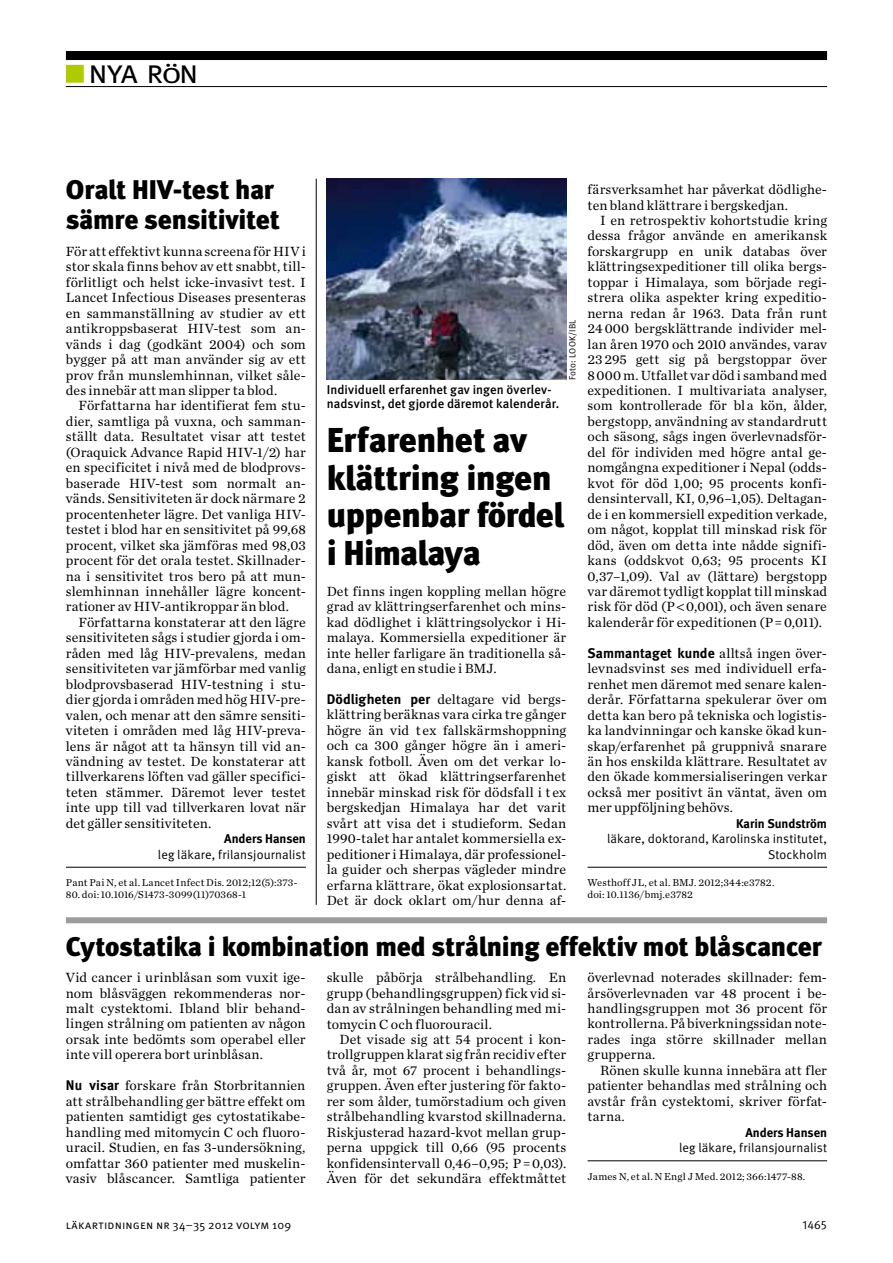
<style>
.page{position:relative;width:893px;height:1263px;background:#fff}
.page>*{position:absolute;margin:0;border:0;box-sizing:border-box;transform-origin:0 0}
.t1{font:34.5px/37.5px "Meta LT Black";letter-spacing:-.015em;color:#000001}
.t2{font:33px "Meta LT Normal Small Caps";color:#000001}
.t3{font:27px/30px "Meta LT Black";letter-spacing:-.01em;color:#000001}
.t4{font:13.95px/15.5px "Chronicle LT Text";letter-spacing:.01em;color:#000001;text-align:justify}
.t5{font:13.95px "Meta LT Bold";letter-spacing:.005em;color:#000001}
.t6{font:12.75px/15.5px "Meta LT Normal";letter-spacing:.01em;color:#000001;text-align:right}
.t7{font:12.75px/14.2px "Meta LT Medium";letter-spacing:.005em;color:#000001}
.t8{font:12.75px "Meta LT Bold";color:#000001}
.t9{font:12px "Meta LT Normal Small Caps";letter-spacing:.02em;color:#000001}
.t10{font:12px "Meta LT Normal Utilities";color:#000001}
.t11{font:10.5px/12px "Chronicle LT Text";letter-spacing:.015em;color:#000001}
.t12{font:9px "Meta LT Normal";letter-spacing:.025em;color:#000001}
.s1{color:#afca00}
.s2{font-size:28.05px}
.s3{font-family:"Meta LT Bold"}
.s4{font-family:"Chronicle LT Text"}
</style>
<div class="page">
<div style="left:66px;top:51px;width:761px;height:9px;background:#000001"></div>
<hr style="left:66px;top:86px;width:761px;height:1px;background:#000001">
<div style="left:66px;top:65px;width:18px;height:18px;border:2px solid #afca00"></div>
<hr style="left:587px;top:867px;width:240px;height:1px;background:#000001">
<hr style="left:66px;top:867px;width:240px;height:1px;background:#000001">
<hr style="left:587px;top:1160px;width:240px;height:1px;background:#000001">
<img style="left:327px;top:179px;width:239px;height:200px">
<div style="left:66px;top:917px;width:761px;height:6px;background:#9c9c9c"></div>
<hr style="left:316px;top:179px;width:1px;height:726px;background:#000001">
<h2 class="t2" style="left:66px;top:52px;width:134px"><span class="s1">■</span> nya r<span class="s2">ö</span>n</h2>
<h3 class="t3" style="left:66px;top:175px;width:215px">Oralt HIV-test har sämre sensitivitet</h3>
<p class="t4" style="left:66px;top:243px;width:241px">För att effektivt kunna screena för HIV i stor skala finns behov av ett snabbt, till&shy;förlitligt och helst icke-invasivt test. I Lancet Infectious Diseases presenteras en sammanställning av studier av ett antikroppsbaserat HIV-test som an&shy;vänds i dag (godkänt 2004) och som bygger på att man använder sig av ett prov från munslemhinnan, vilket såle&shy;des innebär att man slipper ta blod.</p>
<p class="t4" style="left:66px;top:398px;width:241px;text-indent:13px">Författarna har identifierat fem stu&shy;dier, samtliga på vuxna, och samman&shy;ställt data. Resultatet visar att testet (Oraquick Advance Rapid HIV-1/2) har en specificitet i nivå med de blodprovs&shy;baserade HIV-test som normalt an&shy;vänds. Sensitiviteten är dock närmare 2 procentenheter lägre. Det vanliga HIV&shy;testet i blod har en sensitivitet på 99,68 procent, vilket ska jämföras med 98,03 procent för det orala testet. Skillnader&shy;na i sensitivitet tros bero på att mun&shy;slemhinnan innehåller lägre koncent&shy;rationer av HIV-antikroppar än blod.</p>
<p class="t4" style="left:66px;top:614px;width:241px;text-indent:13px">Författarna konstaterar att den lägre sensitiviteten sågs i studier gjorda i om&shy;råden med låg HIV-prevalens, medan sensitiviteten var jämförbar med vanlig blodprovsbaserad HIV-testning i stu&shy;dier gjorda i områden med hög HIV-pre&shy;valen, och menar att den sämre sensiti&shy;viteten i områden med låg HIV-preva&shy;lens är något att ta hänsyn till vid an&shy;vändning av testet. De konstaterar att tillverkarens löften vad gäller specifici&shy;teten stämmer. Däremot lever testet inte upp till vad tillverkaren lovat när det gäller sensitiviteten.</p>
<p class="t8" style="left:224px;top:831px;width:83px">Anders Hansen</p>
<p class="t6" style="left:158px;top:846px;width:149px">leg läkare, frilansjournalist</p>
<p class="t11" style="left:66px;top:876px;width:233px">Pant Pai N, et al. Lancet Infect Dis. 2012;12(5):373-</p>
<p class="t11" style="left:66px;top:888px;width:182px">80. doi: 10.1016/S1473-3099(11)70368-1</p>
<p class="t7" style="left:327px;top:382px;width:234px">Individuell erfarenhet gav ingen överlev&shy;nadsvinst, det gjorde däremot kalenderår.</p>
<p class="t12" style="left:567px;top:380px;width:62px;rotate:-90deg">Foto: LOOK/IBL</p>
<h1 class="t1" style="left:327px;top:421px;width:239px">Erfarenhet av klättring ingen uppenbar fördel i Himalaya</h1>
<p class="t4" style="left:327px;top:583px;width:241px">Det finns ingen koppling mellan högre grad av klättringserfarenhet och mins&shy;kad dödlighet i klättringsolyckor i Hi&shy;malaya. Kommersiella expeditioner är inte heller farligare än traditionella så&shy;dana, enligt en studie i BMJ.</p>
<p class="t4" style="left:327px;top:691px;width:241px"><span class="s3">Dödligheten per</span> deltagare vid bergs&shy;klättring beräknas vara cirka tre gånger högre än vid t ex fallskärmshoppning och ca 300 gånger högre än i ameri&shy;kansk fotboll. Även om det verkar lo&shy;giskt att ökad klättringserfarenhet innebär minskad risk för dödsfall i t ex bergskedjan Himalaya har det varit svårt att visa det i studieform. Sedan 1990-talet har antalet kommersiella ex&shy;peditioner i Himalaya, där professionel&shy;la guider och sherpas vägleder mindre erfarna klättrare, ökat explosionsartat.<br>Det är dock oklart om/hur denna af-</p>
<p class="t4" style="left:587px;top:182px;width:241px">färsverksamhet har påverkat dödlighe&shy;ten bland klättrare i bergskedjan.</p>
<p class="t4" style="left:587px;top:212px;width:241px;text-indent:13px">I en retrospektiv kohortstudie kring dessa frågor använde en amerikansk forskargrupp en unik databas över klättringsexpeditioner till olika bergs&shy;toppar i Himalaya, som började regi&shy;strera olika aspekter kring expeditio&shy;nerna redan år 1963. Data från runt 24000 bergsklättrande individer mel&shy;lan åren 1970 och 2010 användes, varav 23295 gett sig på bergstoppar över 8000 m. Utfallet var död i samband med expeditionen. I multivariata analyser, som kontrollerade för bl a kön, ålder, bergstopp, användning av standardrutt och säsong, sågs ingen överlevnadsför&shy;del för individen med högre antal ge&shy;nomgångna expeditioner i Nepal (odds&shy;kvot för död 1,00; 95 procents konfi&shy;densintervall, KI, 0,96–1,05). Deltagan&shy;de i en kommersiell expedition verkade, om något, kopplat till minskad risk för död, även om detta inte nådde signifi&shy;kans (oddskvot 0,63; 95 procents KI 0,37–1,09). Val av (lättare) bergstopp var däremot tydligt kopplat till minskad risk för död (P 0,001), och även senare kalenderår för expeditionen (P=0,011).</p>
<p class="t5" style="left:587px;top:645px;width:241px">Sammantaget kunde <span class="s4">alltså ingen över-</span></p>
<p class="t4" style="left:587px;top:661px;width:241px">levnadsvinst ses med individuell erfa&shy;renhet men däremot med senare kalen&shy;derår. Författarna spekulerar över om detta kan bero på tekniska och logistis&shy;ka landvinningar och kanske ökad kun&shy;skap/erfarenhet på gruppnivå snarare än hos enskilda klättrare. Resultatet av den ökade kommersialiseringen verkar också mer positivt än väntat, även om mer uppföljning behövs.</p>
<p class="t8" style="left:736px;top:815px;width:92px">Karin Sundström</p>
<p class="t6" style="left:607px;top:831px;width:222px">läkare, doktorand, Karolinska institutet,<br>Stockholm</p>
<p class="t11" style="left:587px;top:876px;width:188px">Westhoff JL, et al. BMJ. 2012;344:e3782. doi: 10.1136/bmj.e3782</p>
<h3 class="t3" style="left:66px;top:932px;width:758px">Cytostatika i kombination med strålning effektiv mot blåscancer</h3>
<p class="t4" style="left:66px;top:969px;width:241px">Vid cancer i urinblåsan som vuxit ige&shy;nom blåsväggen rekommenderas nor&shy;malt cystektomi. Ibland blir behand&shy;lingen strålning om patienten av någon orsak inte bedömts som operabel eller inte vill operera bort urinblåsan.</p>
<p class="t4" style="left:66px;top:1078px;width:241px"><span class="s3">Nu visar</span> forskare från Storbritannien att strålbehandling ger bättre effekt om patienten samtidigt ges cytostatikabe&shy;handling med mitomycin C och fluoro&shy;uracil. Studien, en fas 3-undersökning, omfattar 360 patienter med muskelin&shy;vasiv blåscancer. Samtliga patienter</p>
<p class="t4" style="left:327px;top:970px;width:241px">skulle påbörja strålbehandling. En grupp (behandlingsgruppen) fick vid si&shy;dan av strålningen behandling med mi&shy;tomycin C och fluorouracil.</p>
<p class="t4" style="left:327px;top:1031px;width:241px;text-indent:13px">Det visade sig att 54 procent i kon&shy;trollgruppen klarat sig från recidiv efter två år, mot 67 procent i behandlings&shy;gruppen. Även efter justering för fakto&shy;rer som ålder, tumörstadium och given strålbehandling kvarstod skillnaderna.<br>Riskjusterad hazard-kvot mellan grup&shy;perna uppgick till 0,66 (95 procents konfidensintervall 0,46–0,95; P=0,03).<br>Även för det sekundära effektmåttet</p>
<p class="t4" style="left:587px;top:969px;width:241px">överlevnad noterades skillnader: fem&shy;årsöverlevnaden var 48 procent i be&shy;handlingsgruppen mot 36 procent för kontrollerna. På biverkningssidan note&shy;rades inga större skillnader mellan grupperna.</p>
<p class="t4" style="left:587px;top:1062px;width:241px;text-indent:13px">Rönen skulle kunna innebära att fler patienter behandlas med strålning och avstår från cystektomi, skriver förfat&shy;tarna.</p>
<p class="t8" style="left:745px;top:1124px;width:83px">Anders Hansen</p>
<p class="t6" style="left:679px;top:1140px;width:149px">leg läkare, frilansjournalist</p>
<p class="t11" style="left:587px;top:1170px;width:219px">James N, et al. N Engl J Med. 2012; 366:1477-88.</p>
<p class="t9" style="left:66px;top:1218px;width:227px">läkartidningen nr 34–35 2012 volym 109</p>
<p class="t10" style="left:802px;top:1218px;width:26px">1465</p>
</div>
